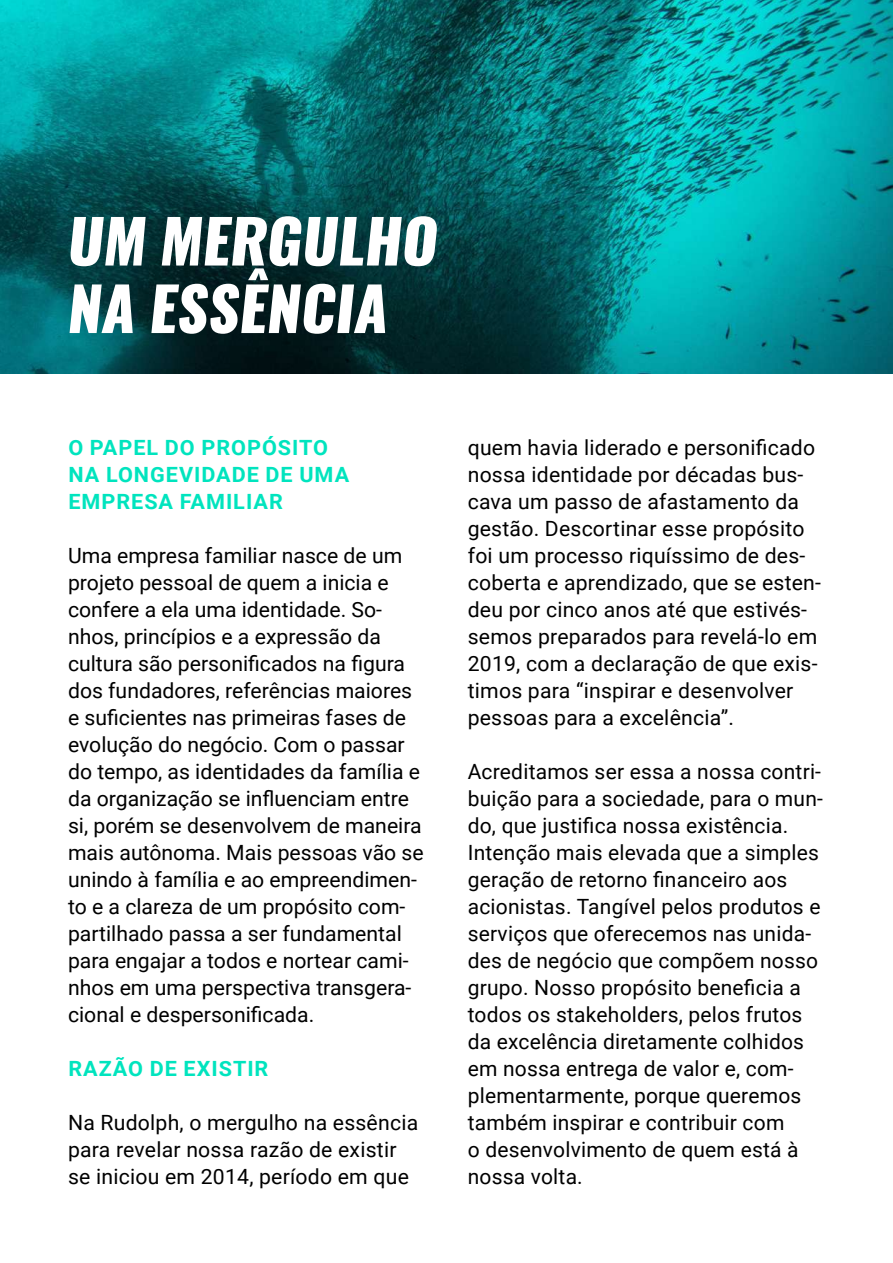
<style>
.page{position:relative;width:893px;height:1263px;background:#fff}
.page>*{position:absolute;margin:0;border:0;box-sizing:border-box;transform-origin:0 0}
.t1{font:italic 800 60px/67.5px "Oswald";color:#fff}
.t2{font:21px/27px "Roboto";letter-spacing:.01em;color:#000}
.t3{font:700 21px/27px "Roboto";letter-spacing:.045em;color:#00e4be}
</style>
<div class="page">
<img style="left:0;top:0;width:893px;height:374px">
<h1 class="t1" style="left:68px;top:210px;width:371px">UM MERGULHO<br>NA ESSÊNCIA</h1>
<p class="t3" style="left:68px;top:433px;width:282px">O PAPEL DO PROPÓSITO<br>NA LONGEVIDADE DE UMA<br>EMPRESA FAMILIAR</p>
<p class="t2" style="left:68px;top:541px;width:357px">Uma empresa familiar nasce de um projeto pessoal de quem a inicia e confere a ela uma identidade. So&shy;nhos, princípios e a expressão da cultura são personificados na figura dos fundadores, referências maiores e suficientes nas primeiras fases de evolução do negócio. Com o passar do tempo, as identidades da família e da organização se influenciam entre si, porém se desenvolvem de maneira mais autônoma. Mais pessoas vão se unindo à família e ao empreendimen&shy;to e a clareza de um propósito com&shy;partilhado passa a ser fundamental para engajar a todos e nortear cami&shy;nhos em uma perspectiva transgera&shy;cional e despersonificada.</p>
<p class="t3" style="left:68px;top:1054px;width:202px">RAZÃO DE EXISTIR</p>
<p class="t2" style="left:68px;top:1108px;width:352px">Na Rudolph, o mergulho na essência para revelar nossa razão de existir se iniciou em 2014, período em que</p>
<p class="t2" style="left:468px;top:433px;width:355px">quem havia liderado e personificado nossa identidade por décadas bus&shy;cava um passo de afastamento da gestão. Descortinar esse propósito foi um processo riquíssimo de des&shy;coberta e aprendizado, que se esten&shy;deu por cinco anos até que estivés&shy;semos preparados para revelá-lo em 2019, com a declaração de que exis&shy;timos para “inspirar e desenvolver pessoas para a excelência”.</p>
<p class="t2" style="left:468px;top:757px;width:357px">Acreditamos ser essa a nossa contri&shy;buição para a sociedade, para o mun&shy;do, que justifica nossa existência.<br>Intenção mais elevada que a simples geração de retorno financeiro aos acionistas. Tangível pelos produtos e serviços que oferecemos nas unida&shy;des de negócio que compõem nosso grupo. Nosso propósito beneficia a todos os stakeholders, pelos frutos da excelência diretamente colhidos em nossa entrega de valor e, com&shy;plementarmente, porque queremos também inspirar e contribuir com<br>o desenvolvimento de quem está à nossa volta.</p>
</div>
